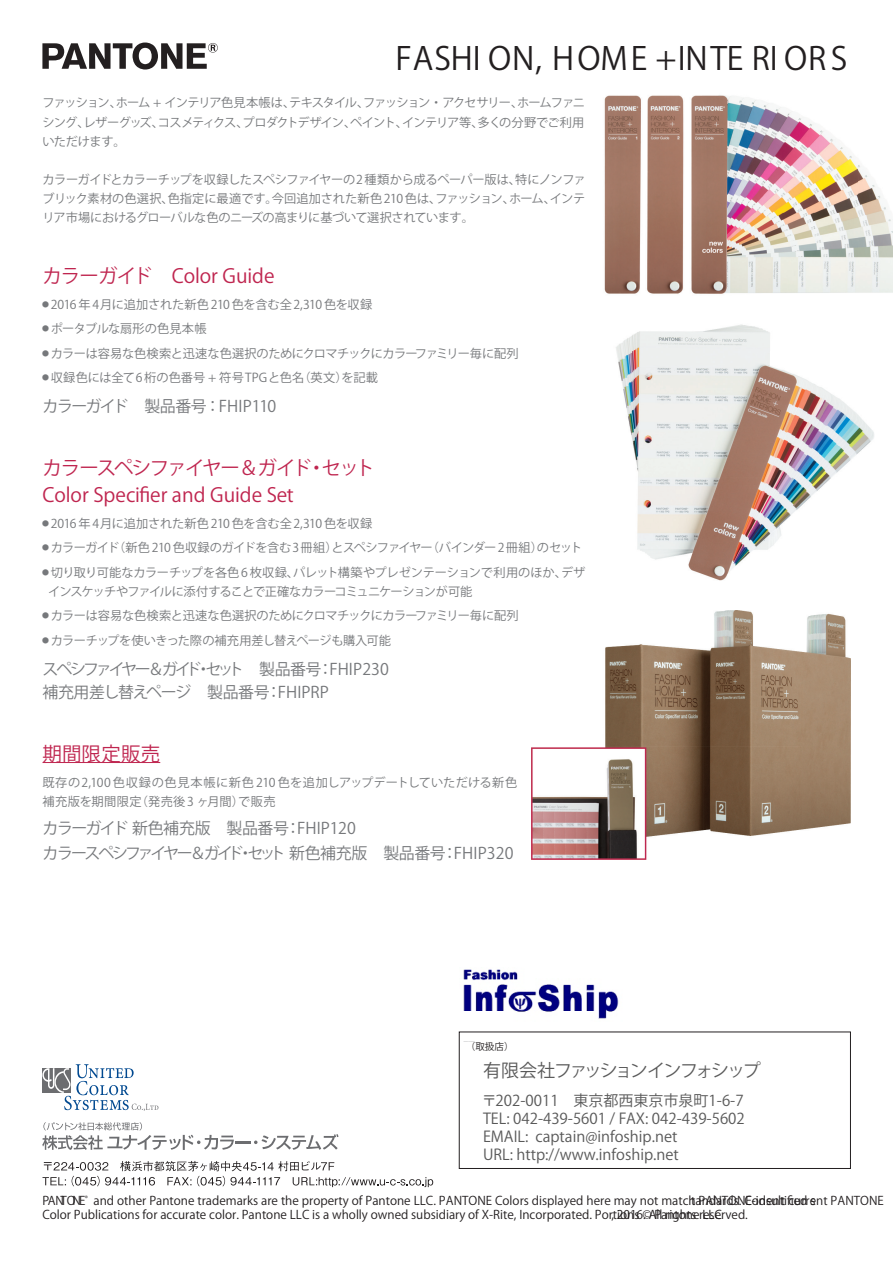
<style>
.page{position:relative;width:893px;height:1263px;background:#fff}
.page>*{position:absolute;margin:0;border:0;box-sizing:border-box;transform-origin:0 0}
.t1{font:800 31.5px "Helvetica Neue";letter-spacing:.03em;color:#231f20}
.t2{font:700 19.5px/26.5px "Gothic MB101";letter-spacing:-.005em;color:#bf254f}
.t3{font:18px "Koz Go Pro";letter-spacing:-.11em;color:#595959}
.t4{font:15.9px/23.4px "Midashi Go MB31";letter-spacing:-.03em;color:#76787b}
.t5{font:15px/18px "Koz Go Pro";color:#595959}
.t6{font:12.15px/19.2px "Koz Go Pro";letter-spacing:-.03em;color:#76787b;text-align:justify}
.t7{font:12.15px/19.2px "Koz Go Pro";letter-spacing:.025em;color:#76787b}
.t8{font:12.15px "Koz Go Pro";letter-spacing:-.05em;color:#76787b}
.t9{font:12.15px "Koz Go Pro";letter-spacing:.005em;color:#76787b}
.t10{font:12.15px "Koz Go Pro";letter-spacing:-.01em;color:#76787b}
.t11{font:condensed 12px "Helvetica Neue";color:#231f20}
.t12{font:9.6px "Shin Go";color:#231f20}
</style>
<div class="page">
<svg style="left:42px;top:43px;width:176px;height:27px"></svg>
<div style="left:459px;top:1032px;width:392px;height:137px;border:1px solid #231f20"></div>
<svg style="left:42px;top:1064px;width:116px;height:47px"></svg>
<svg style="left:42px;top:1122px;width:296px;height:28px"></svg>
<svg style="left:43px;top:1161px;width:390px;height:26px"></svg>
<img style="left:604px;top:95px;width:289px;height:199px">
<img style="left:616px;top:324px;width:258px;height:257px">
<img style="left:531px;top:611px;width:319px;height:249px">
<hr style="left:43px;top:762px;width:117px;height:1px;background:#bf254f">
<img style="left:463px;top:969px;width:156px;height:50px">
<h1 class="t1" style="left:395px;top:40px;width:453px">FASHI ON, HOME +INTE RI ORS</h1>
<p class="t6" style="left:43px;top:94px;width:544px">ファッション、ホーム + インテリア色見本帳は、テキスタイル、ファッション・アクセサリー、ホームファニシング、レザーグッズ、コスメティクス、プロダクトデザイン、ペイント、インテリア等、多くの分野でご利用いただけます。</p>
<p class="t6" style="left:43px;top:170px;width:545px">カラーガイドとカラーチップを収録したスペシファイヤーの2 種類から成るペーパー版は、特にノンファブリック素材の色選択、色指定に最適です。今回追加された新色210 色は、ファッション、ホーム、インテリア市場におけるグローバルな色のニーズの高まりに基づいて選択されています。</p>
<h2 class="t2" style="left:43px;top:263px;width:234px">カラーガイド Color Guide</h2>
<p class="t6" style="left:42px;top:295px;width:331px"><sup>●</sup> 2016 年 4月に追加された新色210 色を含む全2,310 色を収録</p>
<p class="t10" style="left:42px;top:321px;width:166px"><sup>●</sup> ポータブルな扇形の色見本帳</p>
<p class="t6" style="left:42px;top:344px;width:478px"><sup>●</sup> カラーは容易な色検索と迅速な色選択のためにクロマチックにカラーファミリー毎に配列</p>
<p class="t9" style="left:42px;top:370px;width:337px"><sup>●</sup> 収録色には全て6桁の色番号 + 符号TPGと色名（英文）を記載</p>
<h3 class="t4" style="left:43px;top:395px;width:235px">カラーガイド 製品番号：FHIP110</h3>
<h2 class="t2" style="left:43px;top:455px;width:334px">カラースペシファイヤー＆ガイド・セット<br>Color Specifier and Guide Set</h2>
<p class="t6" style="left:42px;top:514px;width:331px"><sup>●</sup> 2016 年 4月に追加された新色210 色を含む全2,310 色を収録</p>
<p class="t8" style="left:42px;top:540px;width:541px"><sup>●</sup> カラーガイド（新色 210 色収録のガイドを含む3冊組）とスペシファイヤー（バインダー 2 冊組）のセット</p>
<p class="t6" style="left:48px;top:563px;width:539px;text-indent:-6px"><sup>●</sup> 切り取り可能なカラーチップを各色6 枚収録、パレット構築やプレゼンテーションで利用のほか、デザインスケッチやファイルに添付することで正確なカラーコミュニケーションが可能</p>
<p class="t6" style="left:42px;top:606px;width:478px"><sup>●</sup> カラーは容易な色検索と迅速な色選択のためにクロマチックにカラーファミリー毎に配列</p>
<p class="t6" style="left:42px;top:631px;width:350px"><sup>●</sup> カラーチップを使いきった際の補充用差し替えページも購入可能</p>
<h3 class="t4" style="left:43px;top:657px;width:348px">スペシファイヤー＆ガイド・セット 製品番号：FH IP230補充用差し替えページ 製品番号：FHIPRP</h3>
<h2 class="t2" style="left:43px;top:740px;width:119px">期間限定販売</h2>
<p class="t7" style="left:43px;top:773px;width:476px">既存の2,100 色収録の色見本帳に新色210 色を追加しアップデートしていただける新色補充版を期間限定（発売後3 ヶ月間）で販売</p>
<h3 class="t4" style="left:43px;top:816px;width:472px;line-height:25.5px">カラーガイド 新色補充版 製品番号：FHIP120<br>カラースペシファイヤー＆ガイド・セット新色補充版 製品番号：FHIP320</h3>
<p class="t12" style="left:466px;top:1041px;width:49px">（取扱店）</p>
<h3 class="t3" style="left:483px;top:1059px;width:279px">有限会社ファッションインフォシップ</h3>
<p class="t5" style="left:482px;top:1092px;width:264px">〒202-0011　東京都西東京市泉町1-6-7<br>TEL: 042-439-5601 / FAX: 042-439-5602<br>EMAIL: captain@infoship.net<br>URL: http://www.infoship.net</p>
<p class="t11" style="left:42px;top:1194px;width:711px">PANTONE<sup>®</sup> and other Pantone trademarks are the property of Pantone LLC. PANTONE Colors displayed here may not matchtaPnANTONE</p>
<p class="t11" style="left:766px;top:1194px;width:119px">enttificuedrresnt PANTONE</p>
<p class="t11" style="left:709px;top:1194px;width:74px">dards. Co-idnsul</p>
<p class="t11" style="left:42px;top:1208px;width:627px">Color Publications for accurate color. Pantone LLC is a wholly owned subsidiary of X-Rite, Incorporated. Port, 2io0ns16© Pa</p>
<p class="t11" style="left:643px;top:1208px;width:73px">. All rnightontse LL</p>
<p class="t11" style="left:699px;top:1208px;width:50px">resCerved.</p>
</div>
